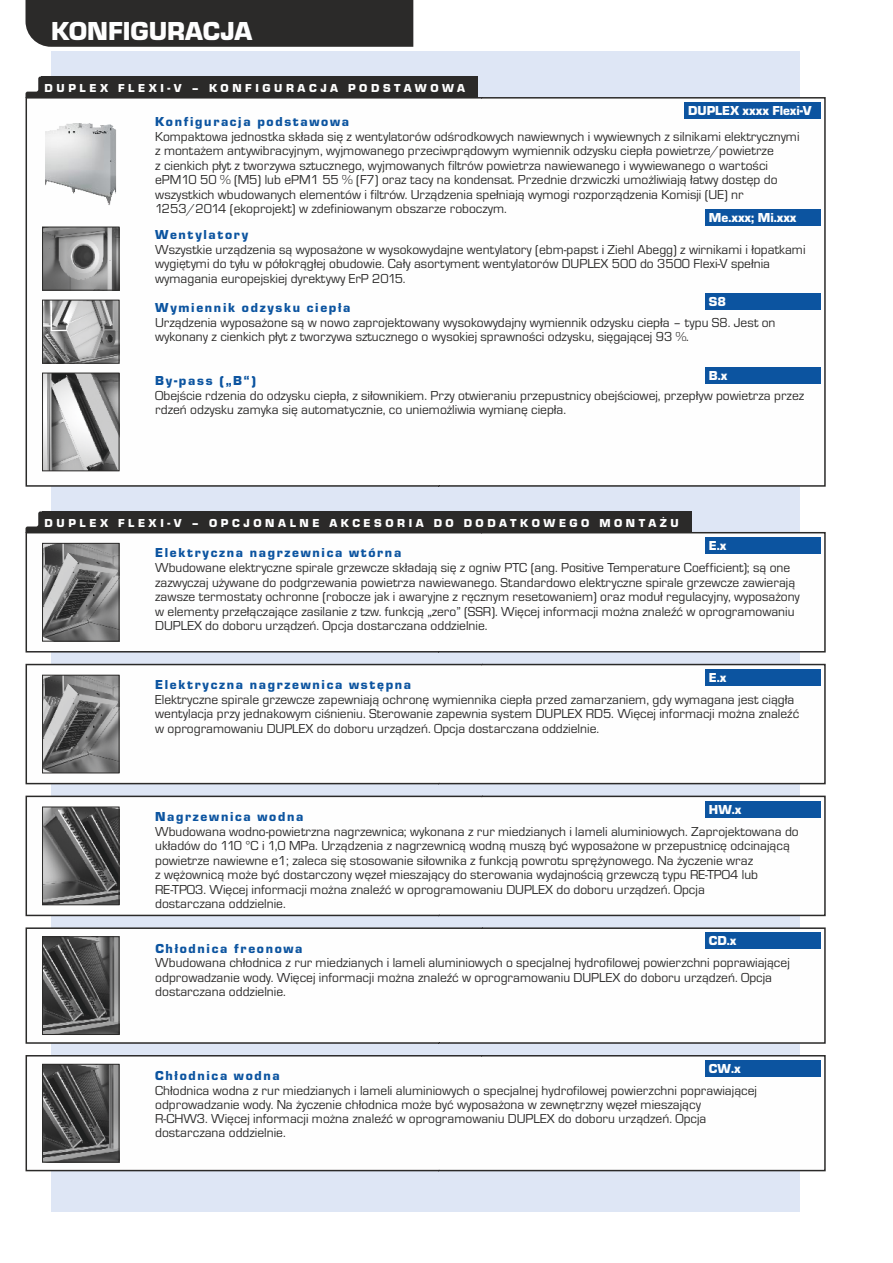
<style>
.page{position:relative;width:893px;height:1263px;background:#fff}
.page>*{position:absolute;margin:0;border:0;box-sizing:border-box;transform-origin:0 0}
.t1{font:27px "Eurostile TEE Blac";color:#fefefe}
.t2{font:13.5px/14.5px "Eurostile TEE";color:#2b2a29}
.t3{font:13.5px "Eurostile TEE Blac";letter-spacing:.125em;color:#0c54a0}
.t4{font:13.5px "Eurostile TEE Blac";color:#fefefe}
.t5{font:12px "Eurostile TEE Blac";letter-spacing:.3em;color:#fefefe}
</style>
<div class="page">
<div style="left:51px;top:51px;width:748px;height:1161px;background:#dee6f5"></div>
<div style="left:25px;top:96px;width:801px;height:391px;background:#fefefe"></div>
<img style="left:44px;top:375px;width:73px;height:94px">
<div style="left:42px;top:373px;width:77px;height:98px;border:1px solid #2b2a29"></div>
<div style="left:25px;top:795px;width:801px;height:122px;background:#fefefe"></div>
<img style="left:44px;top:809px;width:73px;height:94px">
<div style="left:42px;top:807px;width:77px;height:98px;border:1px solid #2b2a29"></div>
<div style="left:25px;top:1054px;width:801px;height:118px;background:#fefefe"></div>
<div style="left:25px;top:927px;width:801px;height:117px;background:#fefefe"></div>
<div style="left:705px;top:209px;width:116px;height:17px;background:#0c54a0"></div>
<div style="left:705px;top:293px;width:116px;height:16px;background:#0c54a0"></div>
<div style="left:705px;top:367px;width:116px;height:16px;background:#0c54a0"></div>
<div style="left:705px;top:801px;width:116px;height:16px;background:#0c54a0"></div>
<div style="left:705px;top:932px;width:116px;height:17px;background:#0c54a0"></div>
<div style="left:705px;top:1060px;width:116px;height:17px;background:#0c54a0"></div>
<div style="left:684px;top:102px;width:137px;height:17px;background:#0c54a0"></div>
<img style="left:44px;top:938px;width:73px;height:95px">
<div style="left:42px;top:936px;width:77px;height:99px;border:1px solid #2b2a29"></div>
<img style="left:44px;top:1066px;width:73px;height:94px">
<div style="left:42px;top:1064px;width:77px;height:98px;border:1px solid #2b2a29"></div>
<img style="left:44px;top:302px;width:73px;height:59px">
<div style="left:42px;top:300px;width:77px;height:63px;border:1px solid #2b2a29"></div>
<img style="left:44px;top:229px;width:73px;height:59px">
<div style="left:42px;top:227px;width:77px;height:63px;border:1px solid #2b2a29"></div>
<svg style="left:26px;top:511px;width:16px;height:20px"></svg>
<div style="left:42px;top:511px;width:649px;height:22px;background:#2b2a29"></div>
<div style="left:25px;top:663px;width:801px;height:122px;background:#fefefe"></div>
<div style="left:705px;top:669px;width:116px;height:17px;background:#0c54a0"></div>
<img style="left:44px;top:677px;width:73px;height:94px">
<div style="left:42px;top:675px;width:77px;height:98px;border:1px solid #2b2a29"></div>
<div style="left:25px;top:531px;width:801px;height:122px;background:#fefefe"></div>
<div style="left:705px;top:537px;width:116px;height:17px;background:#0c54a0"></div>
<img style="left:44px;top:545px;width:73px;height:94px">
<div style="left:42px;top:543px;width:77px;height:98px;border:1px solid #2b2a29"></div>
<div style="left:26px;top:0;width:387px;height:47px;background:#2b2a29"></div>
<svg style="left:26px;top:77px;width:16px;height:21px"></svg>
<div style="left:42px;top:77px;width:436px;height:21px;background:#2b2a29"></div>
<img style="left:45px;top:124px;width:71px;height:81px">
<h1 class="t1" style="left:51px;top:22px;width:203px">KONFIGURACJA</h1>
<p class="t5" style="left:45px;top:84px;width:422px">DUPLEX FLEXI-V – KONFIGURACJA PODSTAWOWA</p>
<p class="t4" style="left:688px;top:106px;width:125px">DUPLEX xxxx Flexi-V</p>
<p class="t3" style="left:155px;top:117px;width:195px">Konfiguracja podstawowa</p>
<p class="t2" style="left:155px;top:130px;width:646px">Kompaktowa jednostka składa się z wentylatorów odśrodkowych nawiewnych i wywiewnych z silnikami elektrycznymi z montażem antywibracyjnym, wyjmowanego przeciwprądowym wymiennik odzysku ciepła powietrze/powietrze<br>z cienkich płyt z tworzywa sztucznego, wyjmowanych filtrów powietrza nawiewanego i wywiewanego o wartości ePM10 50 % (M5) lub ePM1 55 % (F7) oraz tacy na kondensat. Przednie drzwiczki umożliwiają łatwy dostęp do wszystkich wbudowanych elementów i filtrów. Urządzenia spełniają wymogi rozporządzenia Komisji (UE) nr 1253/2014 (ekoprojekt) w zdefiniowanym obszarze roboczym.</p>
<p class="t4" style="left:709px;top:213px;width:89px">Me.xxx; Mi.xxx</p>
<p class="t3" style="left:155px;top:230px;width:94px">Wentylatory</p>
<p class="t2" style="left:155px;top:243px;width:652px">Wszystkie urządzenia są wyposażone w wysokowydajne wentylatory (ebm-papst i Ziehl Abegg) z wirnikami i łopatkami wygiętymi do tyłu w półokrągłej obudowie. Cały asortyment wentylatorów DUPLEX 500 do 3500 Flexi-V spełnia wymagania europejskiej dyrektywy ErP 2015.</p>
<p class="t4" style="left:709px;top:297px;width:19px">S8</p>
<p class="t3" style="left:155px;top:303px;width:197px">Wymiennik odzysku ciepła</p>
<p class="t2" style="left:155px;top:316px;width:622px">Urządzenia wyposażone są w nowo zaprojektowany wysokowydajny wymiennik odzysku ciepła – typu S8. Jest on wykonany z cienkich płyt z tworzywa sztucznego o wysokiej sprawności odzysku, sięgającej 93 %.</p>
<p class="t4" style="left:709px;top:371px;width:20px">B.x</p>
<p class="t3" style="left:155px;top:376px;width:102px">By-pass („B“)</p>
<p class="t2" style="left:155px;top:389px;width:651px">Obejście rdzenia do odzysku ciepła, z siłownikiem. Przy otwieraniu przepustnicy obejściowej, przepływ powietrza przez rdzeń odzysku zamyka się automatycznie, co uniemożliwia wymianę ciepła.</p>
<p class="t5" style="left:45px;top:518px;width:636px">DUPLEX FLEXI-V – OPCJONALNE AKCESORIA DO DODATKOWEGO MONTAŻU</p>
<p class="t4" style="left:709px;top:541px;width:19px">E.x</p>
<p class="t3" style="left:155px;top:548px;width:248px">Elektryczna nagrzewnica wtórna</p>
<p class="t2" style="left:155px;top:561px;width:646px">Wbudowane elektryczne spirale grzewcze składają się z ogniw PTC (ang. Positive Temperature Coefficient); są one zazwyczaj używane do podgrzewania powietrza nawiewanego. Standardowo elektryczne spirale grzewcze zawierają zawsze termostaty ochronne (robocze jak i awaryjne z ręcznym resetowaniem) oraz moduł regulacyjny, wyposażony w elementy przełączające zasilanie z tzw. funkcją „zero” (SSR). Więcej informacji można znaleźć w oprogramowaniu DUPLEX do doboru urządzeń. Opcja dostarczana oddzielnie.</p>
<p class="t4" style="left:709px;top:673px;width:19px">E.x</p>
<p class="t3" style="left:155px;top:680px;width:257px">Elektryczna nagrzewnica wstępna</p>
<p class="t2" style="left:155px;top:693px;width:646px">Elektryczne spirale grzewcze zapewniają ochronę wymiennika ciepła przed zamarzaniem, gdy wymagana jest ciągła wentylacja przy jednakowym ciśnieniu. Sterowanie zapewnia system DUPLEX RD5. Więcej informacji można znaleźć w oprogramowaniu DUPLEX do doboru urządzeń. Opcja dostarczana oddzielnie.</p>
<p class="t4" style="left:709px;top:804px;width:34px">HW.x</p>
<p class="t3" style="left:155px;top:812px;width:150px">Nagrzewnica wodna</p>
<p class="t2" style="left:155px;top:825px;width:645px">Wbudowana wodno-powietrzna nagrzewnica; wykonana z rur miedzianych i lameli aluminiowych. Zaprojektowana do układów do 110 °C i 1,0 MPa. Urządzenia z nagrzewnicą wodną muszą być wyposażone w przepustnicę odcinającą powietrze nawiewne e1; zaleca się stosowanie siłownika z funkcją powrotu sprężynowego. Na życzenie wraz<br>z wężownicą może być dostarczony węzeł mieszający do sterowania wydajnością grzewczą typu RE-TPO4 lub RE-TPO3. Więcej informacji można znaleźć w oprogramowaniu DUPLEX do doboru urządzeń. Opcja<br>dostarczana oddzielnie.</p>
<p class="t4" style="left:709px;top:936px;width:29px">CD.x</p>
<p class="t3" style="left:155px;top:944px;width:149px">Chłodnica freonowa</p>
<p class="t2" style="left:155px;top:957px;width:636px;line-height:14.1px">Wbudowana chłodnica z rur miedzianych i lameli aluminiowych o specjalnej hydrofilowej powierzchni poprawiającej odprowadzanie wody. Więcej informacji można znaleźć w oprogramowaniu DUPLEX do doboru urządzeń. Opcja dostarczana oddzielnie.</p>
<p class="t4" style="left:709px;top:1064px;width:33px">CW.x</p>
<p class="t3" style="left:155px;top:1071px;width:126px">Chłodnica wodna</p>
<p class="t2" style="left:155px;top:1085px;width:603px;line-height:14px">Chłodnica wodna z rur miedzianych i lameli aluminiowych o specjalnej hydrofilowej powierzchni poprawiającej odprowadzanie wody. Na życzenie chłodnica może być wyposażona w zewnętrzny węzeł mieszający<br>R-CHW3. Więcej informacji można znaleźć w oprogramowaniu DUPLEX do doboru urządzeń. Opcja dostarczana oddzielnie.</p>
</div>
